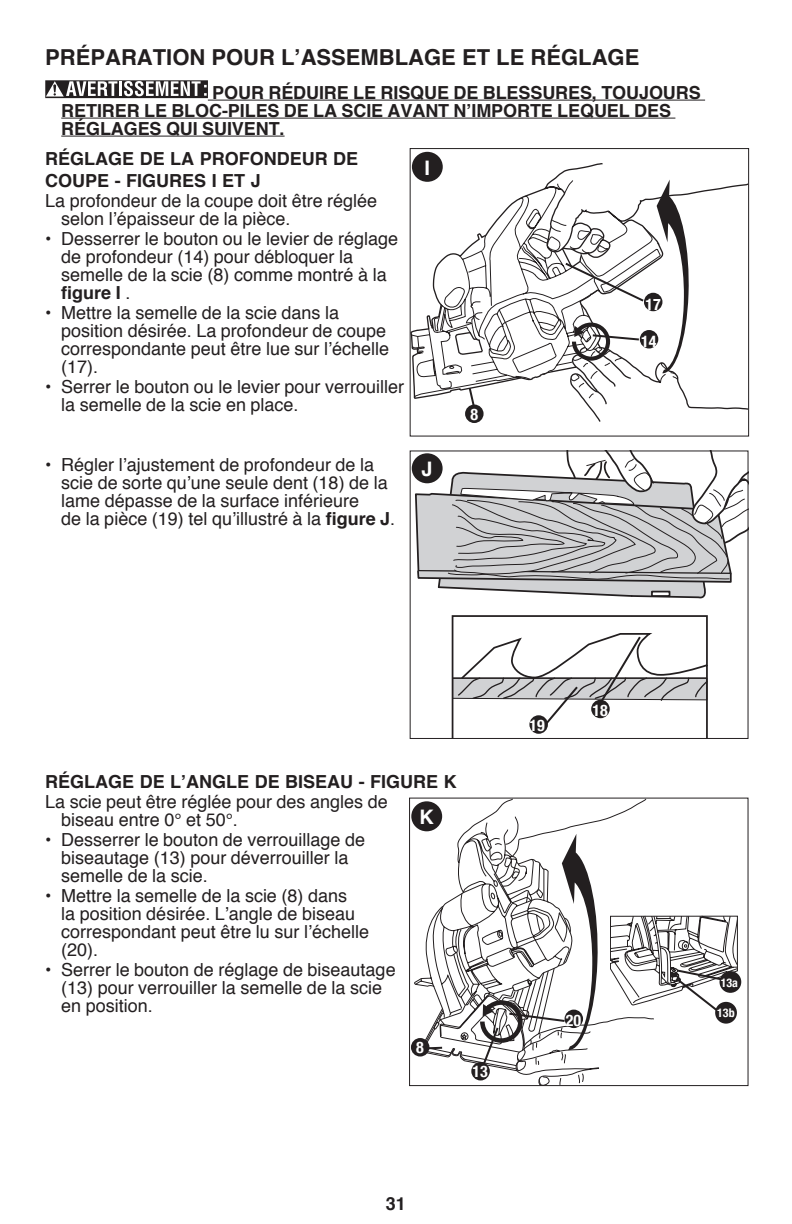
<style>
.page{position:relative;width:792px;height:1224px;background:#fff}
.page>*{position:absolute;margin:0;border:0;box-sizing:border-box;transform-origin:0 0}
.t1{font:700 22px "Helvetica";color:#231f20}
.t2{font:700 20px "Helvetica";color:#fff}
.t3{font:18px/18px "Helvetica";color:#231f20}
.t4{font:700 18px "Helvetica";color:#231f20}
.t5{font:700 condensed 16px "Helvetica Neue";color:#fff}
.t6{font:700 condensed 12px "Helvetica Neue";color:#fff}
.s1{font-weight:700}
</style>
<div class="page">
<hr style="left:208px;top:100px;width:497px;height:1px;background:#231f20">
<hr style="left:61px;top:118px;width:614px;height:1px;background:#231f20">
<hr style="left:61px;top:136px;width:224px;height:1px;background:#231f20">
<svg style="left:45px;top:80px;width:163px;height:18px"></svg>
<svg style="left:412px;top:163px;width:335px;height:259px"></svg>
<svg style="left:412px;top:180px;width:266px;height:219px"></svg>
<svg style="left:657px;top:180px;width:33px;height:194px"></svg>
<div style="left:410px;top:148px;width:339px;height:288px;border:1px solid #231f20"></div>
<div style="left:412px;top:152px;width:31px;height:30px;background:#231f20;border-radius:50%"></div>
<div style="left:644px;top:293px;width:18px;height:18px;background:#231f20;border-radius:50%"></div>
<svg style="left:563px;top:261px;width:83px;height:42px"></svg>
<div style="left:640px;top:330px;width:18px;height:19px;background:#231f20;border-radius:50%"></div>
<svg style="left:572px;top:323px;width:69px;height:38px"></svg>
<div style="left:465px;top:405px;width:19px;height:18px;background:#231f20;border-radius:50%"></div>
<svg style="left:467px;top:386px;width:9px;height:22px"></svg>
<svg style="left:414px;top:453px;width:332px;height:146px"></svg>
<svg style="left:651px;top:591px;width:19px;height:6px"></svg>
<div style="left:410px;top:451px;width:338px;height:288px;border:1px solid #231f20"></div>
<div style="left:412px;top:453px;width:31px;height:30px;background:#231f20;border-radius:50%"></div>
<svg style="left:451px;top:615px;width:258px;height:123px"></svg>
<div style="left:591px;top:700px;width:19px;height:18px;background:#231f20;border-radius:50%"></div>
<div style="left:529px;top:715px;width:19px;height:19px;background:#231f20;border-radius:50%"></div>
<svg style="left:414px;top:800px;width:240px;height:282px"></svg>
<svg style="left:415px;top:816px;width:168px;height:268px"></svg>
<div style="left:409px;top:798px;width:339px;height:288px;border:1px solid #231f20"></div>
<div style="left:411px;top:801px;width:31px;height:30px;background:#231f20;border-radius:50%"></div>
<div style="left:411px;top:1038px;width:18px;height:19px;background:#231f20;border-radius:50%"></div>
<div style="left:471px;top:1062px;width:19px;height:18px;background:#231f20;border-radius:50%"></div>
<svg style="left:421px;top:834px;width:178px;height:235px"></svg>
<div style="left:603px;top:916px;width:141px;height:89px;background:#fff"></div>
<div style="left:720px;top:971px;width:21px;height:22px;background:#231f20;border-radius:50%"></div>
<svg style="left:610px;top:916px;width:128px;height:97px"></svg>
<div style="left:715px;top:1002px;width:22px;height:22px;background:#231f20;border-radius:50%"></div>
<p class="t1" style="left:45px;top:39px;width:61px">PRÉPARATION</p>
<p class="t1" style="left:212px;top:39px;width:17px">POUR</p>
<p class="t1" style="left:281px;top:39px;width:36px">L’ASSEMBLAGE</p>
<p class="t1" style="left:462px;top:39px;width:116px">ET LE RÉGLAGE</p>
<p class="t4" style="left:212px;top:78px;width:14px">POUR</p>
<p class="t4" style="left:268px;top:78px;width:37px">RÉDUIRE</p>
<p class="t4" style="left:353px;top:78px;width:40px">LE RISQUE</p>
<p class="t4" style="left:453px;top:78px;width:43px">DE BLESSURES</p>
<p class="t4" style="left:592px;top:78px;width:23px">, TOU</p>
<p class="t4" style="left:639px;top:78px;width:24px">JOURS</p>
<p class="t4" style="left:61px;top:96px;width:12px">RETIRER</p>
<p class="t4" style="left:144px;top:96px;width:41px">LE BLOC</p>
<p class="t4" style="left:222px;top:96px;width:17px">-PILES</p>
<p class="t4" style="left:284px;top:96px;width:69px">DELASCIE</p>
<p class="t4" style="left:388px;top:96px;width:14px">AVANT</p>
<p class="t4" style="left:454px;top:96px;width:31px">N’IMPORTE</p>
<p class="t4" style="left:557px;top:96px;width:13px">LEQUEL</p>
<p class="t4" style="left:634px;top:96px;width:13px">DES</p>
<p class="t4" style="left:61px;top:114px;width:39px">RÉGLAGES</p>
<p class="t4" style="left:166px;top:114px;width:11px">QUI</p>
<p class="t4" style="left:202px;top:114px;width:12px">SUIVENT</p>
<p class="t4" style="left:280px;top:114px;width:7px">.</p>
<p class="t4" style="left:45px;top:144px;width:39px">RÉGLAGE</p>
<p class="t4" style="left:140px;top:144px;width:74px">DELAPROFONDEUR</p>
<p class="t4" style="left:333px;top:144px;width:13px">DE</p>
<p class="t4" style="left:45px;top:166px;width:14px">COUPE</p>
<p class="t4" style="left:115px;top:166px;width:24px">- FIGURES</p>
<p class="t4" style="left:212px;top:166px;width:49px">I ET J</p>
<p class="t3" style="left:61px;top:192px;width:318px;text-indent:-16px">La profondeur de la coupe doit être réglée selon l’épaisseur de la pièce.</p>
<p class="t3" style="left:61px;top:230px;width:339px;text-indent:-16px">• Desserrer le bouton ou le levier de réglage de profondeur (14) pour débloquer la semelle de la scie (8) comme montré à la<br><span class="s1">FIGURE I</span> .</p>
<p class="t3" style="left:61px;top:304px;width:329px;text-indent:-16px">• Mettre la semelle de la scie dans la position désirée. La profondeur de coupe correspondante peut être lue sur l’échelle (17).</p>
<p class="t3" style="left:61px;top:378px;width:345px;text-indent:-16px">• Serrer le bouton ou le levier pour verrouiller la semelle de la scie en place.</p>
<p class="t2" style="left:425px;top:151px;width:7px">I</p>
<p class="t5" style="left:646px;top:294px;width:17px">17</p>
<p class="t5" style="left:641px;top:331px;width:17px">14</p>
<p class="t5" style="left:470px;top:404px;width:9px">8</p>
<p class="t3" style="left:61px;top:456px;width:336px;text-indent:-16px">• Régler l’ajustement de profondeur de la scie de sorte qu’une seule dent (18) de la lame dépasse de la surface inférieure<br>de la pièce (19) tel qu’illustré à la <span class="s1">FIGURE J</span>.</p>
<p class="t2" style="left:422px;top:453px;width:11px">J</p>
<p class="t4" style="left:45px;top:767px;width:39px">RÉGLAGE</p>
<p class="t4" style="left:140px;top:767px;width:60px">DE L’ANGLE</p>
<p class="t4" style="left:255px;top:767px;width:43px">DE BISEAU</p>
<p class="t4" style="left:359px;top:767px;width:24px">- FIGURE</p>
<p class="t4" style="left:444px;top:767px;width:14px">K</p>
<p class="t3" style="left:61px;top:793px;width:328px;text-indent:-16px">La scie peut être réglée pour des angles de biseau entre 0° et 50°.</p>
<p class="t3" style="left:61px;top:831px;width:305px;text-indent:-16px">• Desserrer le bouton de verrouillage de biseautage (13) pour déverrouiller la semelle de la scie.</p>
<p class="t3" style="left:61px;top:887px;width:309px;text-indent:-16px">• Mettre la semelle de la scie (8) dans<br>la position désirée. L’angle de biseau correspondant peut être lu sur l’échelle (20).</p>
<p class="t3" style="left:61px;top:961px;width:336px;text-indent:-16px">• Serrer le bouton de réglage de biseautage (13) pour verrouiller la semelle de la scie en position.</p>
<p class="t2" style="left:420px;top:801px;width:16px">K</p>
<p class="t5" style="left:416px;top:1038px;width:9px">8</p>
<p class="t5" style="left:472px;top:1061px;width:17px">13</p>
<p class="t5" style="left:529px;top:716px;width:17px">19</p>
<p class="t5" style="left:592px;top:701px;width:17px">18</p>
<p class="t5" style="left:566px;top:1011px;width:17px">20</p>
<p class="t4" style="left:386px;top:1189px;width:22px">31</p>
<p class="t6" style="left:721px;top:976px;width:19px">13a</p>
<p class="t6" style="left:717px;top:1006px;width:19px">13b</p>
</div>
